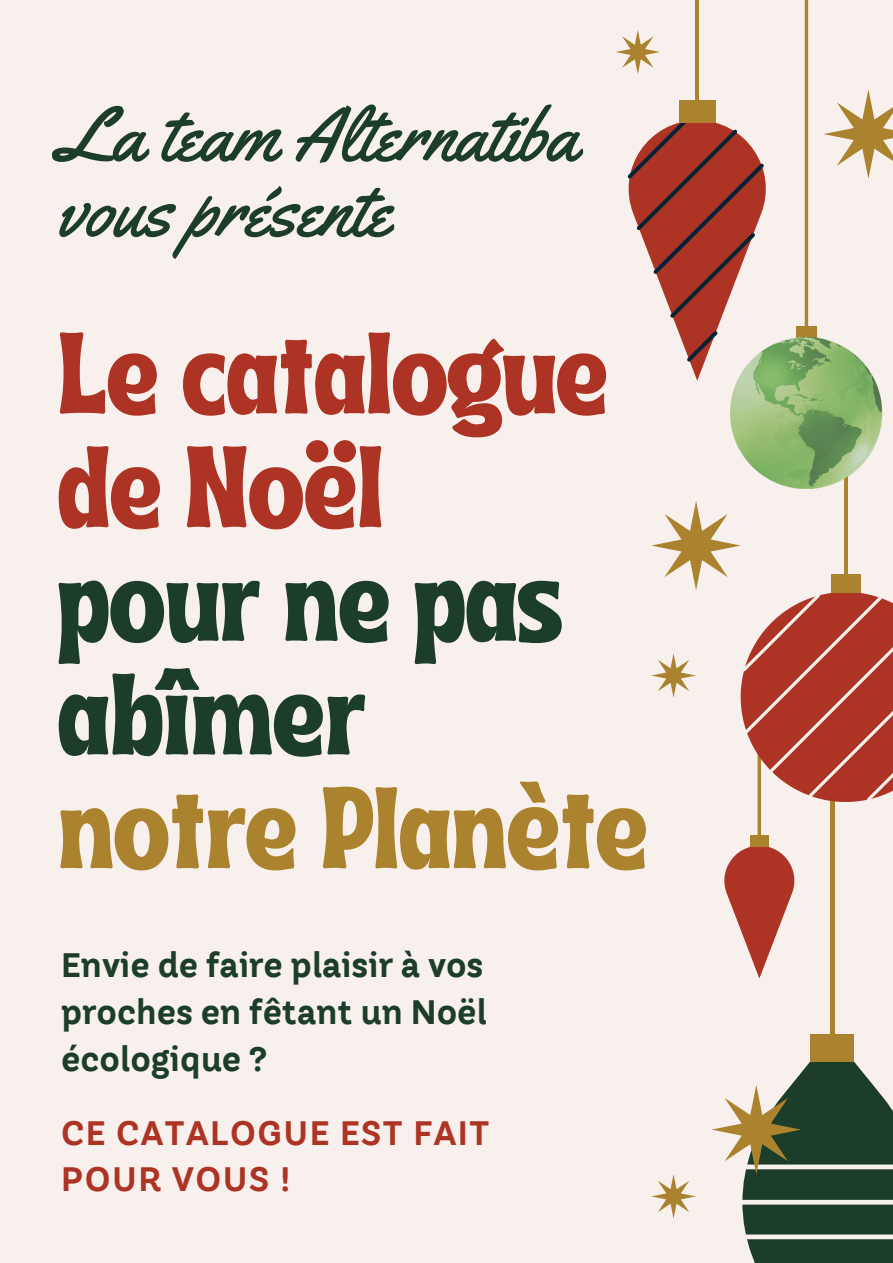
<style>
.page{position:relative;width:893px;height:1263px;background:#f8f0ec}
.page>*{position:absolute;margin:0;border:0;box-sizing:border-box;transform-origin:0 0}
.t1{font:115.27px/113.7px "Ayr Tropika Island Int";color:#ad3324}
.t2{font:115.27px/113.7px "Ayr Tropika Island Int";color:#1c3d2a}
.t3{font:115.27px "Ayr Tropika Island Int";color:#ab822d}
.t4{font:76.28px/75.4px "Yellowtail";color:#1c3d2a}
.t5{font:700 33.75px/47.2px "TT Hazelnuts";color:#1c3d2a;text-align:justify}
.t6{font:700 33.75px/46.7px "TT Hazelnuts";letter-spacing:.045em;color:#ad3324}
</style>
<div class="page">
<div style="left:829px;top:778px;width:5px;height:273px;background:#ab822d"></div>
<svg style="left:724px;top:846px;width:71px;height:132px"></svg>
<div style="left:750px;top:835px;width:18px;height:12px;background:#ab822d"></div>
<svg style="left:757px;top:802px;width:4px;height:33px"></svg>
<hr style="left:844px;top:402px;width:3px;height:184px;background:#ab822d">
<hr style="left:695px;top:0;width:4px;height:114px;background:#ab822d">
<svg style="left:627px;top:89px;width:266px;height:336px"></svg>
<svg style="left:712px;top:1034px;width:181px;height:229px"></svg>
<svg style="left:651px;top:501px;width:242px;height:301px"></svg>
<svg style="left:616px;top:30px;width:44px;height:44px"></svg>
<svg style="left:651px;top:1174px;width:45px;height:44px"></svg>
<svg style="left:804px;top:0;width:4px;height:331px"></svg>
<img style="left:731px;top:337px;width:160px;height:152px">
<p class="t4" style="left:58px;top:97px;width:521px">La team Alternatiba vous présente</p>
<p class="t1" style="left:58px;top:305px;width:552px">Le catalogue de Noël</p>
<p class="t2" style="left:58px;top:532px;width:506px">pour ne pas abîmer</p>
<p class="t3" style="left:58px;top:718px;width:592px">notre Planète</p>
<p class="t5" style="left:61px;top:941px;width:427px">Envie de faire plaisir à vos proches en fêtant un Noël écologique ?</p>
<p class="t6" style="left:61px;top:1109px;width:430px">CE CATALOGUE EST FAIT<br>POUR VOUS !</p>
</div>
